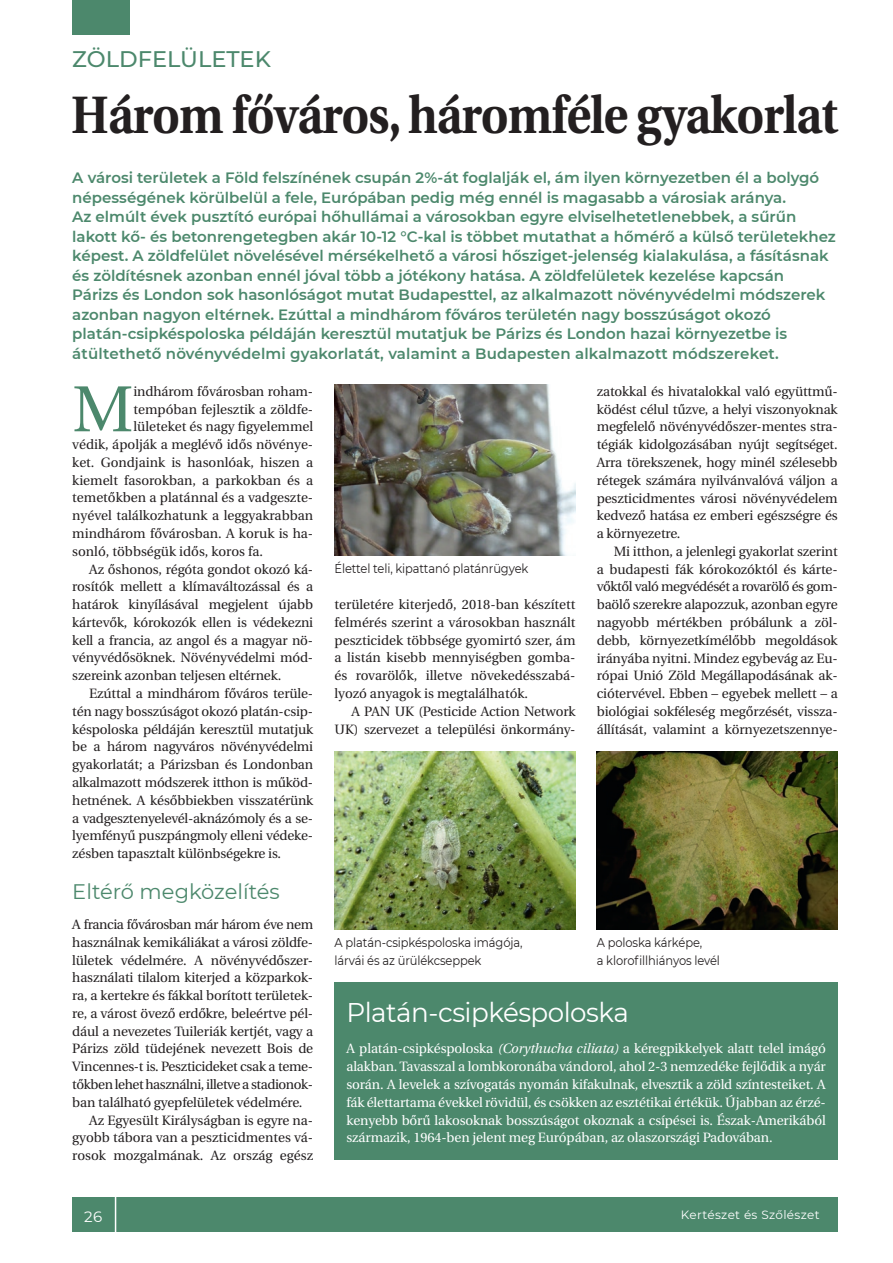
<style>
.page{position:relative;width:893px;height:1263px;background:#fff}
.page>*{position:absolute;margin:0;border:0;box-sizing:border-box;transform-origin:0 0}
.t1{font:64.8px "Heuristica";color:#4c886c}
.t2{font:700 52.5px "Heuristica";letter-spacing:-.015em;color:#231f20;scale:.89 1}
.t3{font:27px "Montserrat";letter-spacing:-.02em;color:#fff}
.t4{font:500 22.5px "Montserrat";color:#4c886c}
.t5{font:21px "Montserrat";color:#4c886c}
.t6{font:600 15px/19.5px "Montserrat";color:#4c886c}
.t7{font:15px "Montserrat";color:#fff}
.t8{font:13.5px/17.9px "Heuristica";letter-spacing:-.01em;color:#231f20;text-align:justify}
.t9{font:13.5px/17.9px "Heuristica";letter-spacing:-.01em;color:#fff;text-align:justify}
.t10{font:13.5px "Heuristica";letter-spacing:-.03em;color:#231f20}
.t11{font:12.75px/17.7px "Montserrat";letter-spacing:-.01em;color:#231f20;scale:.9 1}
.t12{font:12px "Montserrat";letter-spacing:.03em;color:#fff}
.s1{font-style:italic}
</style>
<div class="page">
<div style="left:72px;top:0;width:58px;height:34px;background:#4c886c"></div>
<div style="left:72px;top:1197px;width:766px;height:34px;background:#4c886c"></div>
<hr style="left:115px;top:1188px;width:1px;height:61px;background:#fff">
<div style="left:334px;top:982px;width:504px;height:178px;background:#4c886c"></div>
<img style="left:334px;top:751px;width:241px;height:178px">
<img style="left:597px;top:751px;width:241px;height:178px">
<img style="left:334px;top:385px;width:241px;height:170px">
<h3 class="t4" style="left:72px;top:44px;width:200px">ZÖLDFELÜLETEK</h3>
<h2 class="t2" style="left:71px;top:73px;width:864px">Három főváros, háromféle gyakorlat</h2>
<p class="t6" style="left:72px;top:168px;width:765px">A városi területek a Föld felszínének csupán 2%-át foglalják el, ám ilyen környezetben él a bolygó népességének körülbelül a fele, Európában pedig még ennél is magasabb a városiak aránya.<br>Az elmúlt évek pusztító európai hőhullámai a városokban egyre elviselhetetlenebbek, a sűrűn lakott kő- és betonrengetegben akár 10-12 °C-kal is többet mutathat a hőmérő a külső területekhez képest. A zöldfelület növelésével mérsékelhető a városi hősziget-jelenség kialakulása, a fásításnak és zöldítésnek azonban ennél jóval több a jótékony hatása. A zöldfelületek kezelése kapcsán<br>Párizs és London sok hasonlóságot mutat Budapesttel, az alkalmazott növényvédelmi módszerek azonban nagyon eltérnek. Ezúttal a mindhárom főváros területén nagy bosszúságot okozó platán-csipkéspoloska példáján keresztül mutatjuk be Párizs és London hazai környezetbe is átültethető növényvédelmi gyakorlatát, valamint a Budapesten alkalmazott módszereket.</p>
<h1 class="t1" style="left:72px;top:359px;width:63px">M</h1>
<p class="t8" style="left:134px;top:382px;width:181px">indhárom fővárosban roham-</p>
<p class="t8" style="left:134px;top:400px;width:181px">tempóban fejlesztik a zöldfe-</p>
<p class="t8" style="left:134px;top:418px;width:181px">lületeket és nagy figyelemmel</p>
<p class="t8" style="left:72px;top:436px;width:242px">védik, ápolják a meglévő idős növénye-</p>
<p class="t8" style="left:72px;top:453px;width:242px">ket. Gondjaink is hasonlóak, hiszen a</p>
<p class="t8" style="left:72px;top:471px;width:242px">kiemelt fasorokban, a parkokban és a</p>
<p class="t8" style="left:72px;top:489px;width:242px">temetőkben a platánnal és a vadgeszte-</p>
<p class="t8" style="left:72px;top:507px;width:242px">nyével találkozhatunk a leggyakrabban</p>
<p class="t8" style="left:72px;top:525px;width:242px">mindhárom fővárosban. A koruk is ha-</p>
<p class="t8" style="left:72px;top:542px;width:192px">sonló, többségük idős, koros fa.</p>
<p class="t8" style="left:89px;top:560px;width:225px">Az őshonos, régóta gondot okozó ká-</p>
<p class="t8" style="left:72px;top:578px;width:242px">rosítók mellett a klímaváltozással és a</p>
<p class="t8" style="left:72px;top:596px;width:242px">határok kinyílásával megjelent újabb</p>
<p class="t8" style="left:72px;top:613px;width:242px">kártevők, kórokozók ellen is védekezni</p>
<p class="t8" style="left:72px;top:631px;width:242px">kell a francia, az angol és a magyar nö-</p>
<p class="t8" style="left:72px;top:649px;width:242px">vényvédősöknek. Növényvédelmi mód-</p>
<p class="t8" style="left:72px;top:667px;width:210px">szereink azonban teljesen eltérnek.</p>
<p class="t8" style="left:89px;top:685px;width:225px">Ezúttal a mindhárom főváros terüle-</p>
<p class="t8" style="left:72px;top:702px;width:242px">tén nagy bosszúságot okozó platán-csip-</p>
<p class="t8" style="left:72px;top:720px;width:242px">késpoloska példáján keresztül mutatjuk</p>
<p class="t8" style="left:72px;top:738px;width:242px">be a három nagyváros növényvédelmi</p>
<p class="t8" style="left:72px;top:756px;width:242px">gyakorlatát; a Párizsban és Londonban</p>
<p class="t8" style="left:72px;top:773px;width:242px">alkalmazott módszerek itthon is működ-</p>
<p class="t8" style="left:72px;top:791px;width:242px">hetnének. A későbbiekben visszatérünk</p>
<p class="t8" style="left:72px;top:809px;width:242px">a vadgesztenyelevél-aknázómoly és a se-</p>
<p class="t8" style="left:72px;top:827px;width:242px">lyemfényű puszpángmoly elleni védeke-</p>
<p class="t8" style="left:72px;top:845px;width:210px">zésben tapasztalt különbségekre is.</p>
<h3 class="t5" style="left:72px;top:877px;width:209px">Eltérő megközelítés</h3>
<p class="t10" style="left:72px;top:914px;width:242px">A francia fővárosban már három éve nem</p>
<p class="t8" style="left:72px;top:933px;width:242px">használnak kemikáliákat a városi zöldfe-</p>
<p class="t8" style="left:72px;top:951px;width:242px">lületek védelmére. A növényvédőszer-</p>
<p class="t8" style="left:72px;top:969px;width:242px">használati tilalom kiterjed a közparkok-</p>
<p class="t8" style="left:72px;top:987px;width:242px">ra, a kertekre és fákkal borított területek-</p>
<p class="t8" style="left:72px;top:1004px;width:242px">re, a várost övező erdőkre, beleértve pél-</p>
<p class="t8" style="left:72px;top:1022px;width:242px">dául a nevezetes Tuileriák kertjét, vagy a</p>
<p class="t8" style="left:72px;top:1040px;width:242px">Párizs zöld tüdejének nevezett Bois de</p>
<p class="t8" style="left:72px;top:1058px;width:242px">Vincennes-t is. Peszticideket csak a teme-</p>
<p class="t10" style="left:72px;top:1074px;width:242px">tőkben lehet használni, illetve a stadionok-</p>
<p class="t8" style="left:72px;top:1093px;width:232px">ban található gyepfelületek védelmére.</p>
<p class="t8" style="left:89px;top:1111px;width:225px">Az Egyesült Királyságban is egyre na-</p>
<p class="t8" style="left:72px;top:1129px;width:242px">gyobb tábora van a peszticidmentes vá-</p>
<p class="t8" style="left:72px;top:1147px;width:242px">rosok mozgalmának. Az ország egész</p>
<p class="t11" style="left:334px;top:560px;width:217px">Élettel teli, kipattanó platánrügyek</p>
<p class="t8" style="left:334px;top:596px;width:242px">területére kiterjedő, 2018-ban készített felmérés szerint a városokban használt peszticidek többsége gyomirtó szer, ám a listán kisebb mennyiségben gomba&shy;és rovarölők, illetve növekedésszabá&shy;lyozó anyagok is megtalálhatók.</p>
<p class="t8" style="left:334px;top:702px;width:242px;text-align:right">A PAN UK (Pesticide Action Network<br>UK) szervezet a települési önkormány-</p>
<p class="t8" style="left:597px;top:382px;width:242px">zatokkal és hivatalokkal való együttmű&shy;ködést célul tűzve, a helyi viszonyoknak megfelelő növényvédőszer-mentes stra&shy;tégiák kidolgozásában nyújt segítséget.<br>Arra törekszenek, hogy minél szélesebb rétegek számára nyilvánvalóvá váljon a peszticidmentes városi növényvédelem kedvező hatása ez emberi egészségre és a környezetre.</p>
<p class="t8" style="left:597px;top:542px;width:242px;text-indent:17px">Mi itthon, a jelenlegi gyakorlat szerint a budapesti fák kórokozóktól és kárte&shy;vőktől való megvédését a rovarölő és gom&shy;baölő szerekre alapozzuk, azonban egyre nagyobb mértékben próbálunk a zöl&shy;debb, környezetkímélőbb megoldások irányába nyitni. Mindez egybevág az Eu&shy;rópai Unió Zöld Megállapodásának ak&shy;ciótervével. Ebben – egyebek mellett – a biológiai sokféleség megőrzését, vissza&shy;állítását, valamint a környezetszennye-</p>
<p class="t11" style="left:334px;top:933px;width:210px">A platán-csipkéspoloska imágója, lárvái és az ürülékcseppek</p>
<p class="t11" style="left:597px;top:933px;width:138px">A poloska kárképe,<br>a klorofillhiányos levél</p>
<h3 class="t3" style="left:346px;top:993px;width:284px">Platán-csipkéspoloska</h3>
<p class="t9" style="left:346px;top:1040px;width:481px">A platán-csipkéspoloska <span class="s1">(Corythucha ciliata)</span> a kéregpikkelyek alatt telel imágó alakban. Tavasszal a lombkoronába vándorol, ahol 2-3 nemzedéke fejlődik a nyár során. A levelek a szívogatás nyomán kifakulnak, elvesztik a zöld színtesteiket. A fák élettartama évekkel rövidül, és csökken az esztétikai értékük. Újabban az érzé&shy;kenyebb bőrű lakosoknak bosszúságot okoznak a csípései is. Észak-Amerikából származik, 1964-ben jelent meg Európában, az olaszországi Padovában.</p>
<p class="t7" style="left:84px;top:1206px;width:20px">26</p>
<p class="t12" style="left:681px;top:1207px;width:140px">Kertészet és Szőlészet</p>
</div>
